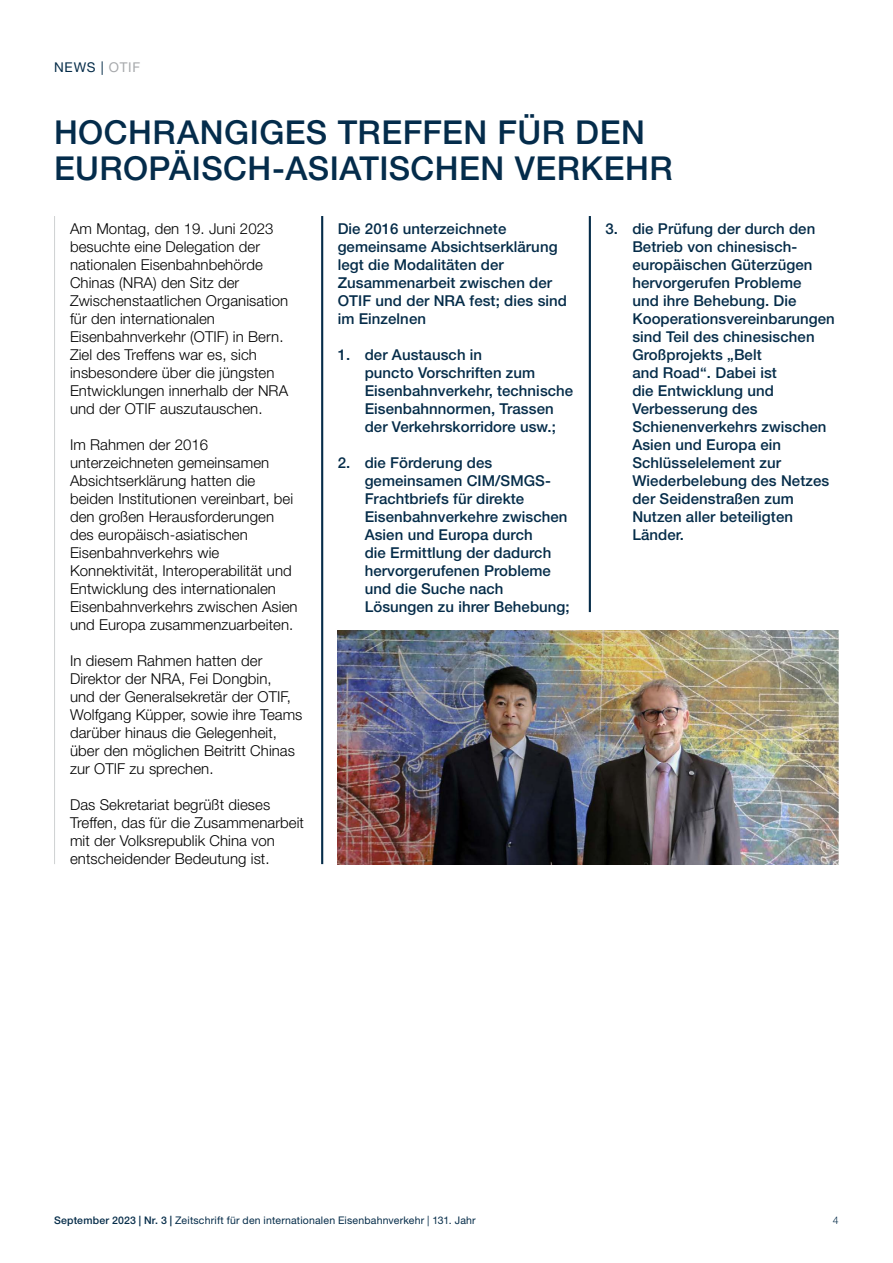
<style>
.page{position:relative;width:893px;height:1263px;background:#fff}
.page>*{position:absolute;margin:0;border:0;box-sizing:border-box;transform-origin:0 0}
.t1{font:500 33px/36px "Helvetica Neue LT Std";letter-spacing:.015em;color:#042c4b}
.t2{font:300 15px/18px "Helvetica Neue LT Std";letter-spacing:.005em;color:#000}
.t3{font:500 15px/18px "Helvetica Neue LT Std";letter-spacing:.005em;color:#052c49}
.t4{font:13.5px "Helvetica Neue LT Std";letter-spacing:.055em;color:#052c49}
.t5{font:10.5px "Helvetica Neue LT Std";letter-spacing:.02em;color:#052c49}
.t6{font:300 10.5px "Helvetica Neue LT Std";color:#052c49}
.s1{color:#a7a9ac}
.s2{font-weight:500}
</style>
<div class="page">
<hr style="left:589px;top:216px;width:2px;height:396px;background:#052c49">
<hr style="left:54px;top:216px;width:1px;height:648px;background:#d1d3d4">
<hr style="left:321px;top:216px;width:2px;height:648px;background:#052c49">
<img style="left:338px;top:630px;width:501px;height:234px">
<p class="t4" style="left:54px;top:59px;width:88px">NEWS | <span class="s1">OTIF</span></p>
<h1 class="t1" style="left:54px;top:114px;width:620px">HOCHRANGIGES TREFFEN FÜR DEN<br>EUROPÄISCH-ASIATISCHEN VERKEHR</h1>
<p class="t2" style="left:70px;top:219px;width:220px">Am Montag, den 19. Juni 2023 besuchte eine Delegation der nationalen Eisenbahnbehörde<br>Chinas (NRA) den Sitz der<br>Zwischenstaatlichen Organisation für den internationalen<br>Eisenbahnverkehr (OTIF) in Bern.<br>Ziel des Treffens war es, sich insbesondere über die jüngsten<br>Entwicklungen innerhalb der NRA und der OTIF auszutauschen.</p>
<p class="t2" style="left:70px;top:435px;width:229px">Im Rahmen der 2016 unterzeichneten gemeinsamen<br>Absichtserklärung hatten die beiden Institutionen vereinbart, bei den großen Herausforderungen des europäisch-asiatischen<br>Eisenbahnverkehrs wie<br>Konnektivität, Interoperabilität und<br>Entwicklung des internationalen<br>Eisenbahnverkehrs zwischen Asien und Europa zusammenzuarbeiten.</p>
<p class="t2" style="left:70px;top:651px;width:234px">In diesem Rahmen hatten der<br>Direktor der NRA, Fei Dongbin,<br>und der Generalsekretär der OTIF,<br>Wolfgang Küpper, sowie ihre Teams darüber hinaus die Gelegenheit, über den möglichen Beitritt Chinas zur OTIF zu sprechen.</p>
<p class="t2" style="left:70px;top:795px;width:236px">Das Sekretariat begrüßt dieses Treffen, das für die Zusammenarbeit mit der Volksrepublik China von entscheidender Bedeutung ist.</p>
<p class="t3" style="left:338px;top:220px;width:231px">Die 2016 unterzeichnete gemeinsame Absichtserklärung legt die Modalitäten der<br>Zusammenarbeit zwischen der<br>OTIF und der NRA fest; dies sind im Einzelnen</p>
<p class="t3" style="left:365px;top:346px;width:210px;text-indent:-27px">1. der Austausch in<br>puncto Vorschriften zum<br>Eisenbahnverkehr, technische<br>Eisenbahnnormen, Trassen der Verkehrskorridore usw.;</p>
<p class="t3" style="left:365px;top:454px;width:207px;text-indent:-27px">2. die Förderung des gemeinsamen CIM/SMGS-<br>Frachtbriefs für direkte<br>Eisenbahnverkehre zwischen<br>Asien und Europa durch<br>die Ermittlung der dadurch hervorgerufenen Probleme und die Suche nach<br>Lösungen zu ihrer Behebung;</p>
<p class="t3" style="left:632px;top:220px;width:204px;text-indent:-27px">3. die Prüfung der durch den<br>Betrieb von chinesisch&shy;europäischen Güterzügen hervorgerufen Probleme<br>und ihre Behebung. Die<br>Kooperationsvereinbarungen sind Teil des chinesischen<br>Großprojekts „Belt<br>and Road“. Dabei ist<br>die Entwicklung und<br>Verbesserung des<br>Schienenverkehrs zwischen<br>Asien und Europa ein<br>Schlüsselelement zur<br>Wiederbelebung des Netzes der Seidenstraßen zum<br>Nutzen aller beteiligten<br>Länder.</p>
<p class="t5" style="left:54px;top:1214px;width:423px"><span class="s2">September 2023 | Nr. 3 |</span> Zeitschrift für den internationalen Eisenbahnverkehr | 131. Jahr</p>
<p class="t6" style="left:833px;top:1214px;width:7px">4</p>
</div>
